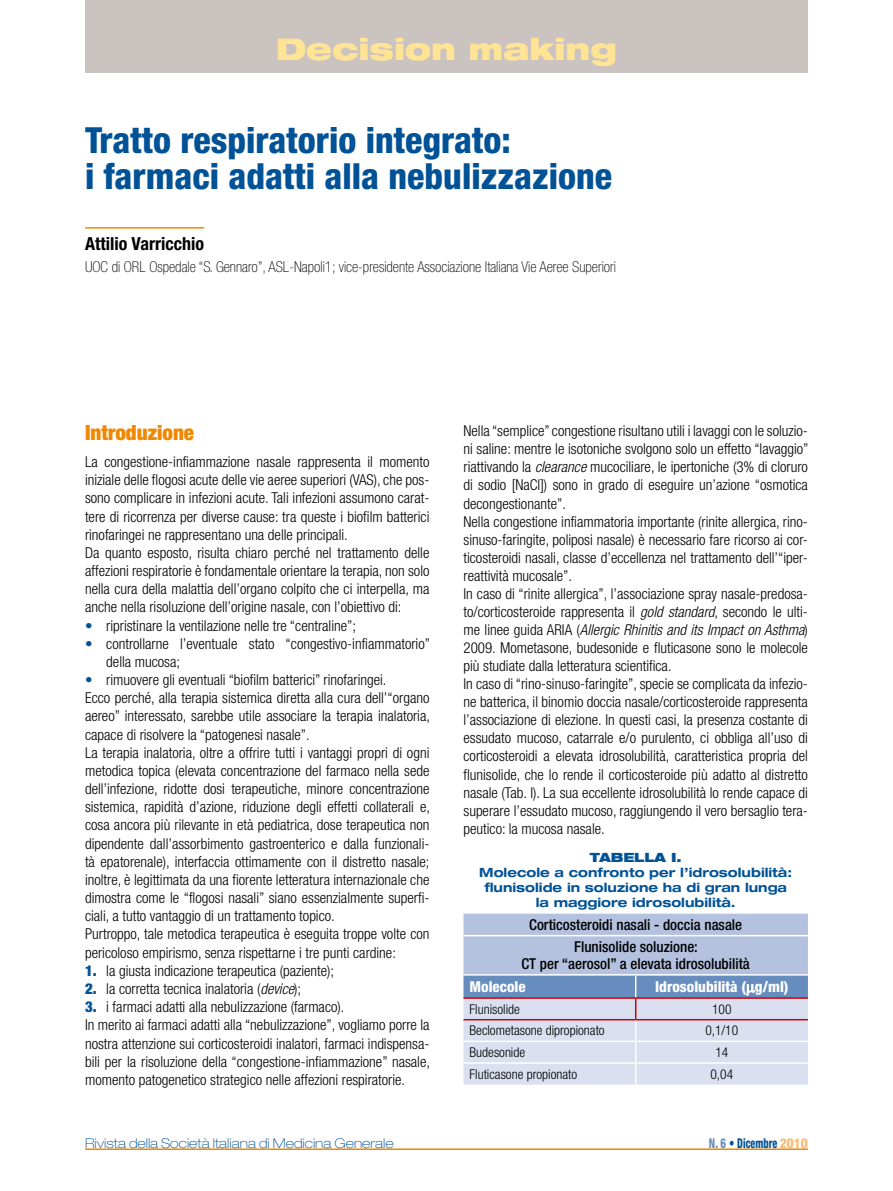
<style>
.page{position:relative;width:893px;height:1191px;background:#fff}
.page>*{position:absolute;margin:0;border:0;box-sizing:border-box;transform-origin:0 0}
.t1{font:800 condensed 36px/36px "Helvetica Neue LT Std";color:#005296}
.t2{font:900 expanded 30px "Helvetica Neue LT Std";color:#ffe495}
.t3{font:900 condensed 21px "Helvetica Neue LT Std";color:#f18700}
.t4{font:700 condensed 18px "Helvetica Neue LT Std";color:#000}
.t5{font:300 condensed 15px/18.1px "Helvetica Neue LT Std";color:#000}
.t6{font:100 condensed 15px "Helvetica Neue LT Std";color:#000}
.t7{font:500 condensed 15px/22.6px "Helvetica Neue LT Std";color:#000;text-align:center}
.t8{font:800 condensed 15px "Helvetica Neue LT Std";color:#fff}
.t9{font:300 condensed 13.5px "Helvetica Neue LT Std";color:#000}
.t10{font:100 expanded 13.5px "Helvetica Neue LT Std";color:#005296}
.t11{font:800 condensed 13.5px "Helvetica Neue LT Std";color:#005296;scale:.8 1}
.t12{font:700 expanded 12.75px/15px "Helvetica Neue LT Std";color:#005296;text-align:center}
.t13{font:900 expanded 12.75px "Helvetica Neue LT Std";color:#005296}
.s1{color:#005296}
.s2{font-weight:900;color:#005296}
.s3{font-style:italic}
.s4{color:#678dbf}
.s5{color:#f9ba72}
</style>
<div class="page">
<hr style="left:85px;top:1148px;width:723px;height:2px;background:#f18700">
<div style="left:85px;top:0;width:723px;height:72px;background:#cac3c0"></div>
<hr style="left:85px;top:227px;width:119px;height:2px;background:#f18700">
<svg style="left:463px;top:913px;width:345px;height:171px;background:#bfc8e0"></svg>
<h2 class="t2" style="left:276px;top:29px;width:343px">Decision making</h2>
<h1 class="t1" style="left:85px;top:122px;width:529px">Tratto respiratorio integrato:<br>i farmaci adatti alla nebulizzazione</h1>
<p class="t4" style="left:85px;top:232px;width:121px">Attilio Varricchio</p>
<p class="t6" style="left:85px;top:258px;width:533px">UOC di ORL Ospedale “S. Gennaro”, ASL-Napoli1; vice-presidente Associazione Italiana Vie Aeree Superiori</p>
<h3 class="t3" style="left:85px;top:420px;width:110px">Introduzione</h3>
<p class="t5" style="left:85px;top:452px;width:346px">La congestione-infiammazione nasale rappresenta il momento iniziale delle flogosi acute delle vie aeree superiori (VAS), che pos&shy;sono complicare in infezioni acute. Tali infezioni assumono carat&shy;tere di ricorrenza per diverse cause: tra queste i biofilm batterici rinofaringei ne rappresentano una delle principali.<br>Da quanto esposto, risulta chiaro perché nel trattamento delle affezioni respiratorie è fondamentale orientare la terapia, non solo nella cura della malattia dell’organo colpito che ci interpella, ma anche nella risoluzione dell’origine nasale, con l’obiettivo di:</p>
<p class="t5" style="left:85px;top:616px;width:272px"><span class="s1">•</span> ripristinare la ventilazione nelle tre “centraline”;</p>
<p class="t5" style="left:106px;top:634px;width:325px;text-indent:-21px"><span class="s1">•</span> controllarne l’eventuale stato “congestivo-infiammatorio” della mucosa;</p>
<p class="t5" style="left:85px;top:670px;width:346px"><span class="s1">•</span> rimuovere gli eventuali “biofilm batterici” rinofaringei.<br>Ecco perché, alla terapia sistemica diretta alla cura dell’“organo aereo” interessato, sarebbe utile associare la terapia inalatoria, capace di risolvere la “patogenesi nasale”.<br>La terapia inalatoria, oltre a offrire tutti i vantaggi propri di ogni metodica topica (elevata concentrazione del farmaco nella sede dell’infezione, ridotte dosi terapeutiche, minore concentrazione sistemica, rapidità d’azione, riduzione degli effetti collaterali e, cosa ancora più rilevante in età pediatrica, dose terapeutica non dipendente dall’assorbimento gastroenterico e dalla funzionali&shy;tà epatorenale), interfaccia ottimamente con il distretto nasale; inoltre, è legittimata da una fiorente letteratura internazionale che dimostra come le “flogosi nasali” siano essenzialmente superfi&shy;ciali, a tutto vantaggio di un trattamento topico.<br>Purtroppo, tale metodica terapeutica è eseguita troppe volte con pericoloso empirismo, senza rispettarne i tre punti cardine:</p>
<p class="t5" style="left:85px;top:961px;width:251px"><span class="s2">1.</span> la giusta indicazione terapeutica (paziente);</p>
<p class="t5" style="left:85px;top:979px;width:218px"><span class="s2">2.</span> la corretta tecnica inalatoria (<span class="s3">device</span>);</p>
<p class="t5" style="left:85px;top:997px;width:346px"><span class="s2">3.</span> i farmaci adatti alla nebulizzazione (farmaco).<br>In merito ai farmaci adatti alla “nebulizzazione”, vogliamo porre la nostra attenzione sui corticosteroidi inalatori, farmaci indispensa&shy;bili per la risoluzione della “congestione-infiammazione” nasale, momento patogenetico strategico nelle affezioni respiratorie.</p>
<p class="t5" style="left:463px;top:422px;width:346px">Nella “semplice” congestione risultano utili i lavaggi con le soluzio&shy;ni saline: mentre le isotoniche svolgono solo un effetto “lavaggio” riattivando la <span class="s3">clearance</span> mucociliare, le ipertoniche (3% di cloruro di sodio [NaCl]) sono in grado di eseguire un’azione “osmotica decongestionante”.<br>Nella congestione infiammatoria importante (rinite allergica, rino&shy;sinuso-faringite, poliposi nasale) è necessario fare ricorso ai cor&shy;ticosteroidi nasali, classe d’eccellenza nel trattamento dell’“iper&shy;reattività mucosale”.<br>In caso di “rinite allergica”, l’associazione spray nasale-predosa&shy;to/corticosteroide rappresenta il <span class="s3">gold standard</span>, secondo le ulti&shy;me linee guida ARIA (<span class="s3">Allergic Rhinitis and its Impact on Asthma</span>)<br>2009. Mometasone, budesonide e fluticasone sono le molecole più studiate dalla letteratura scientifica.<br>In caso di “rino-sinuso-faringite”, specie se complicata da infezio&shy;ne batterica, il binomio doccia nasale/corticosteroide rappresenta l’associazione di elezione. In questi casi, la presenza costante di essudato mucoso, catarrale e/o purulento, ci obbliga all’uso di corticosteroidi a elevata idrosolubilità, caratteristica propria del flunisolide, che lo rende il corticosteroide più adatto al distretto nasale (Tab. I). La sua eccellente idrosolubilità lo rende capace di superare l’essudato mucoso, raggiungendo il vero bersaglio tera&shy;peutico: la mucosa nasale.</p>
<p class="t13" style="left:590px;top:849px;width:94px">Tabella I.</p>
<p class="t12" style="left:479px;top:864px;width:314px">Molecole a confronto per l’idrosolubilità: flunisolide in soluzione ha di gran lunga la maggiore idrosolubilità.</p>
<p class="t7" style="left:529px;top:912px;width:214px">Corticosteroidi nasali - doccia nasale<br>Flunisolide soluzione:</p>
<p class="t7" style="left:521px;top:952px;width:230px">CT per “aerosol” a elevata idrosolubilità</p>
<p class="t8" style="left:469px;top:977px;width:58px">Molecole</p>
<p class="t8" style="left:655px;top:977px;width:135px">Idrosolubilità ( g/ml)</p>
<p class="t9" style="left:469px;top:1001px;width:52px">Flunisolide</p>
<p class="t9" style="left:712px;top:1001px;width:21px">100</p>
<p class="t9" style="left:469px;top:1022px;width:137px">Beclometasone dipropionato</p>
<p class="t9" style="left:705px;top:1022px;width:34px">0,1/10</p>
<p class="t9" style="left:469px;top:1044px;width:57px">Budesonide</p>
<p class="t9" style="left:715px;top:1044px;width:14px">14</p>
<p class="t9" style="left:469px;top:1066px;width:109px">Fluticasone propionato</p>
<p class="t9" style="left:710px;top:1066px;width:24px">0,04</p>
<p class="t10" style="left:85px;top:1135px;width:310px">Rivista della Società Italiana di Medicina Generale</p>
<p class="t11" style="left:709px;top:1135px;width:125px"><span class="s4">N. 6</span> • Dicembre <span class="s5">2010</span></p>
</div>
